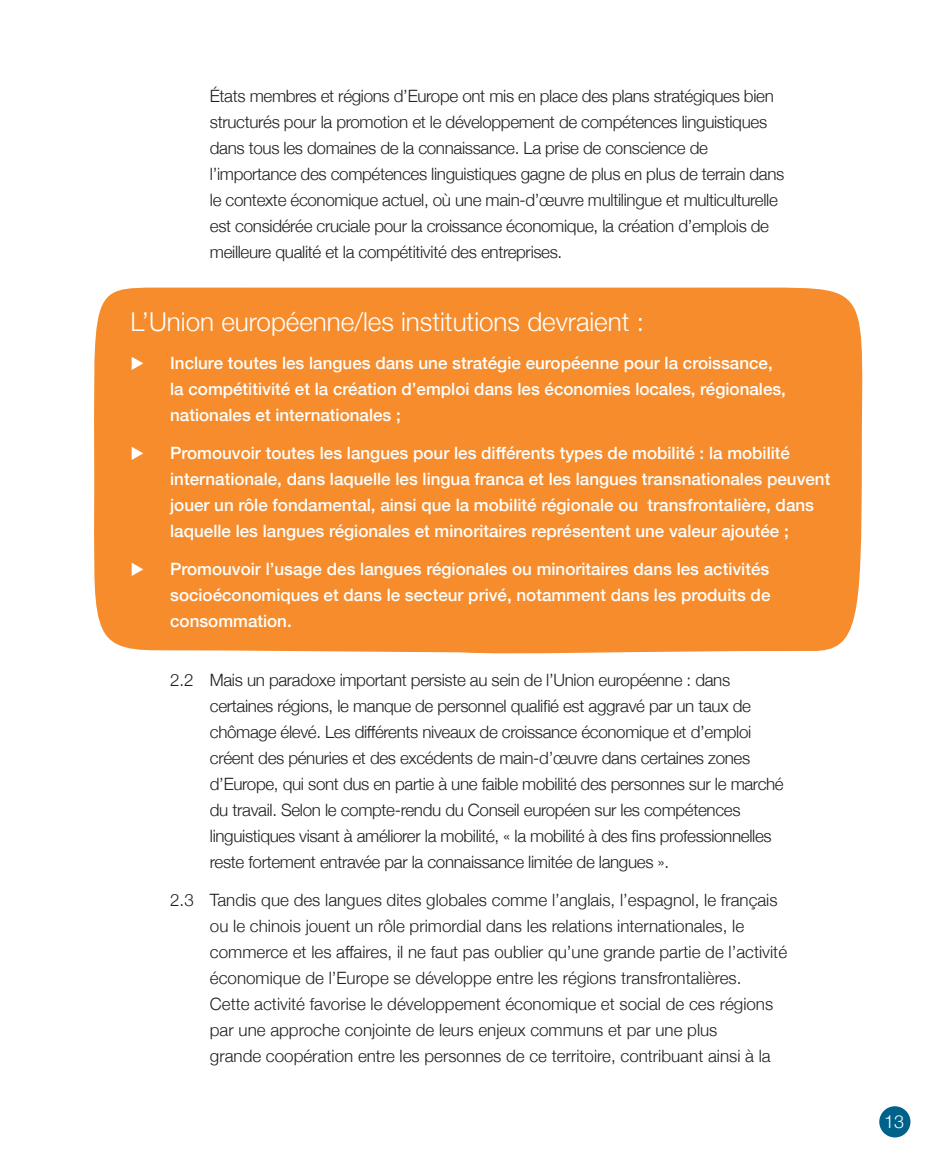
<style>
.page{position:relative;width:936px;height:1163px;background:#fff}
.page>*{position:absolute;margin:0;border:0;box-sizing:border-box;transform-origin:0 0}
.Speecbubbles_Heading{font:300 26px "Helvetica Neue";color:#fff}
.t1{font:300 18px "Helvetica Neue";color:#fff}
.Body_Text_NO_FLI{font:300 17px/26px "Helvetica Neue";letter-spacing:-.02em;color:#231f20}
.SpeechBubbles_Body_T{font:500 17px/26px "Helvetica Neue";color:#fff}
.Body_Text_NO_FLI-2{font:300 17px/26px "Helvetica Neue";color:#231f20}
</style>
<div class="page">
<div style="left:879px;top:1106px;width:31px;height:31px;background:#00628a;border-radius:50%"></div>
<div style="left:94px;top:287px;width:769px;height:367px;background:#f68c2b"></div>
<svg style="left:144px;top:369px;width:16px;height:1px"></svg>
<p class="Body_Text_NO_FLI" style="left:210px;top:81px;width:576px">États membres et régions d’Europe ont mis en place des plans stratégiques bien structurés pour la promotion et le développement de compétences linguistiques dans tous les domaines de la connaissance. La prise de conscience de l’importance des compétences linguistiques gagne de plus en plus de terrain dans le contexte économique actuel, où une main-d’œuvre multilingue et multiculturelle est considérée cruciale pour la croissance économique, la création d’emplois de meilleure qualité et la compétitivité des entreprises.</p>
<p class="Speecbubbles_Heading" style="left:130px;top:301px;width:515px">L’Union européenne/les institutions devraient :</p>
<p class="SpeechBubbles_Body_T" style="left:170px;top:349px;width:617px;text-indent:-40px">◆ Inclure toutes les langues dans une stratégie européenne pour la croissance, la compétitivité et la création d’emploi dans les économies locales, régionales, nationales et internationales ;</p>
<p class="SpeechBubbles_Body_T" style="left:170px;top:439px;width:661px;text-indent:-40px">◆ Promouvoir toutes les langues pour les différents types de mobilité : la mobilité internationale, dans laquelle les lingua franca et les langues transnationales peuvent jouer un rôle fondamental, ainsi que la mobilité régionale ou transfrontalière, dans laquelle les langues régionales et minoritaires représentent une valeur ajoutée ;</p>
<p class="SpeechBubbles_Body_T" style="left:170px;top:555px;width:601px;text-align:justify;text-indent:-40px">◆ Promouvoir l’usage des langues régionales ou minoritaires dans les activités socioéconomiques et dans le secteur privé, notamment dans les produits de consommation.</p>
<p class="Body_Text_NO_FLI" style="left:210px;top:665px;width:575px;text-indent:-40px">2.2 Mais un paradoxe important persiste au sein de l’Union européenne : dans certaines régions, le manque de personnel qualifié est aggravé par un taux de chômage élevé. Les différents niveaux de croissance économique et d’emploi créent des pénuries et des excédents de main-d’œuvre dans certaines zones d’Europe, qui sont dus en partie à une faible mobilité des personnes sur le marché du travail. Selon le compte-rendu du Conseil européen sur les compétences linguistiques visant à améliorer la mobilité, « la mobilité à des fins professionnelles reste fortement entravée par la connaissance limitée de langues ».</p>
<p class="Body_Text_NO_FLI-2" style="left:210px;top:885px;width:578px;text-indent:-40px">2.3 Tandis que des langues dites globales comme l’anglais, l’espagnol, le français ou le chinois jouent un rôle primordial dans les relations internationales, le commerce et les affaires, il ne faut pas oublier qu’une grande partie de l’activité économique de l’Europe se développe entre les régions transfrontalières.<br>Cette activité favorise le développement économique et social de ces régions par une approche conjointe de leurs enjeux communs et par une plus<br>grande coopération entre les personnes de ce territoire, contribuant ainsi à la</p>
<p class="t1" style="left:883px;top:1106px;width:22px">13</p>
</div>
